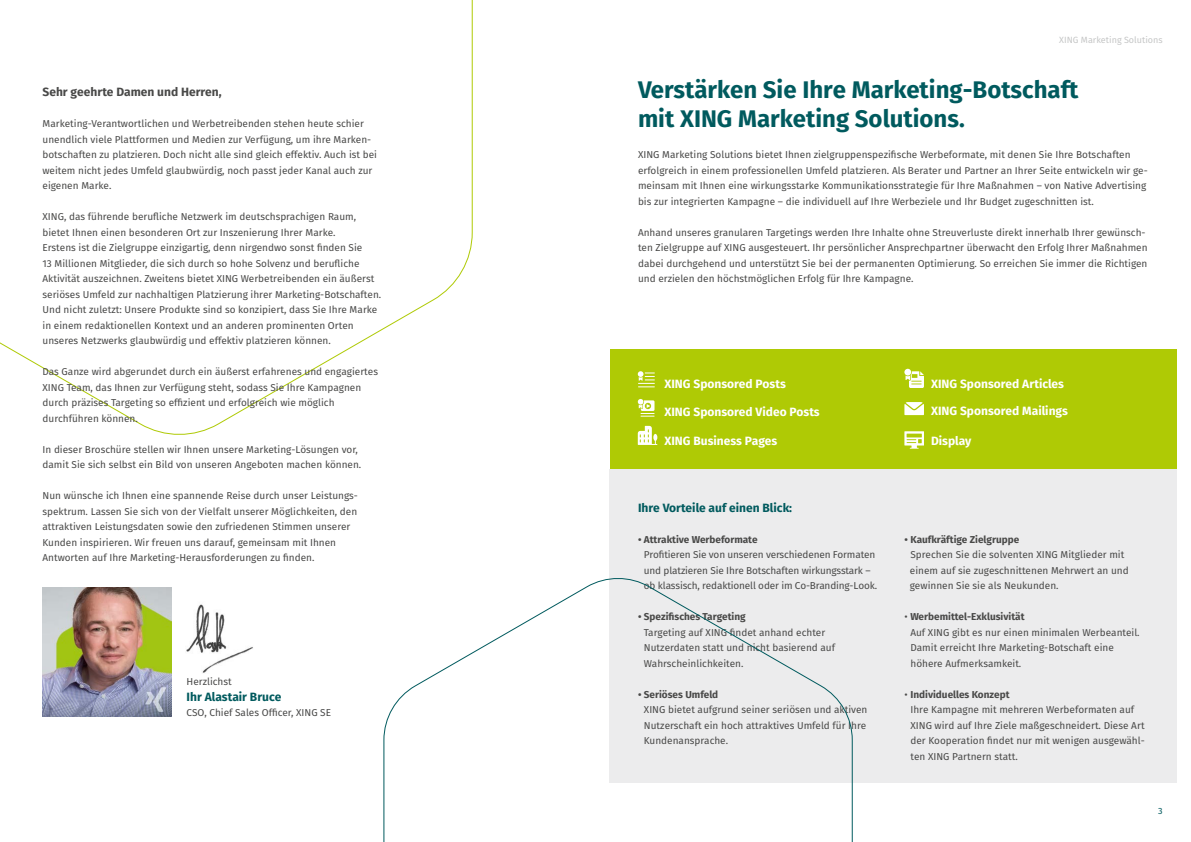
<style>
.page{position:relative;width:1191px;height:842px;background:#fff}
.page>*{position:absolute;margin:0;border:0;box-sizing:border-box;transform-origin:0 0}
.t1{font:700 24px/28.8px "Fira Sans";color:#005a5e}
.t2{font:700 12px "Fira Sans";color:#fff}
.t3{font:700 12px "Fira Sans";color:#005a5e}
.t4{font:700 12px "Fira Sans";color:#494948}
.t5{font:10px/15.5px "Fira Sans";color:#494948}
.t6{font:700 10px "Fira Sans";color:#494948}
.t7{font:9px "Fira Sans";color:#c5c6c6}
.t8{font:9px "Fira Sans";color:#005a5e}
.s1{font-weight:700}
</style>
<div class="page">
<div style="left:609px;top:469px;width:567px;height:313px;background:#ececed"></div>
<div style="left:610px;top:350px;width:566px;height:119px;background:#afca05"></div>
<svg style="left:638px;top:426px;width:19px;height:19px"></svg>
<svg style="left:638px;top:399px;width:16px;height:18px"></svg>
<svg style="left:904px;top:402px;width:20px;height:13px"></svg>
<svg style="left:904px;top:431px;width:20px;height:18px"></svg>
<svg style="left:638px;top:371px;width:17px;height:16px"></svg>
<div style="left:904px;top:369px;width:7px;height:6px;background:#fff;border-radius:50%"></div>
<svg style="left:905px;top:371px;width:19px;height:17px"></svg>
<svg style="left:383px;top:578px;width:470px;height:264px"></svg>
<svg style="left:0;top:0;width:473px;height:435px"></svg>
<img style="left:186px;top:604px;width:67px;height:69px">
<img style="left:43px;top:587px;width:129px;height:129px">
<p class="t4" style="left:43px;top:82px;width:181px">Sehr geehrte Damen und Herren,</p>
<p class="t5" style="left:43px;top:116px;width:336px">Marketing-Verantwortlichen und Werbetreibenden stehen heute schier unendlich viele Plattformen und Medien zur Verfügung, um ihre Marken&shy;botschaften zu platzieren. Doch nicht alle sind gleich effektiv. Auch ist bei weitem nicht jedes Umfeld glaubwürdig, noch passt jeder Kanal auch zur eigenen Marke.</p>
<p class="t5" style="left:43px;top:209px;width:340px">XING, das führende berufliche Netzwerk im deutschsprachigen Raum, bietet Ihnen einen besonderen Ort zur Inszenierung Ihrer Marke.<br>Erstens ist die Zielgruppe einzigartig, denn nirgendwo sonst finden Sie<br>13 Millionen Mitglieder, die sich durch so hohe Solvenz und berufliche Aktivität auszeichnen. Zweitens bietet XING Werbetreibenden ein äußerst seriöses Umfeld zur nachhaltigen Platzierung ihrer Marketing-Botschaften.<br>Und nicht zuletzt: Unsere Produkte sind so konzipiert, dass Sie Ihre Marke in einem redaktionellen Kontext und an anderen prominenten Orten unseres Netzwerks glaubwürdig und effektiv platzieren können.</p>
<p class="t5" style="left:43px;top:364px;width:337px">Das Ganze wird abgerundet durch ein äußerst erfahrenes und engagiertes XING Team, das Ihnen zur Verfügung steht, sodass Sie Ihre Kampagnen durch präzises Targeting so effizient und erfolgreich wie möglich durchführen können.</p>
<p class="t5" style="left:43px;top:441px;width:320px">In dieser Broschüre stellen wir Ihnen unsere Marketing-Lösungen vor, damit Sie sich selbst ein Bild von unseren Angeboten machen können.</p>
<p class="t5" style="left:43px;top:488px;width:317px">Nun wünsche ich Ihnen eine spannende Reise durch unser Leistungs&shy;spektrum. Lassen Sie sich von der Vielfalt unserer Möglichkeiten, den attraktiven Leistungsdaten sowie den zufriedenen Stimmen unserer Kunden inspirieren. Wir freuen uns darauf, gemeinsam mit Ihnen Antworten auf Ihre Marketing-Herausforderungen zu finden.</p>
<p class="t5" style="left:187px;top:674px;width:47px">Herzlichst</p>
<p class="t3" style="left:187px;top:686px;width:96px">Ihr Alastair Bruce</p>
<p class="t5" style="left:187px;top:705px;width:146px">CSO, Chief Sales Officer, XING SE</p>
<p class="t7" style="left:1059px;top:33px;width:105px">XING Marketing Solutions</p>
<h1 class="t1" style="left:638px;top:74px;width:442px">Verstärken Sie Ihre Marketing-Botschaft mit XING Marketing Solutions.</h1>
<p class="t5" style="left:638px;top:147px;width:511px">XING Marketing Solutions bietet Ihnen zielgruppenspezifische Werbeformate, mit denen Sie Ihre Botschaften erfolgreich in einem professionellen Umfeld platzieren. Als Berater und Partner an Ihrer Seite entwickeln wir ge&shy;meinsam mit Ihnen eine wirkungsstarke Kommunikationsstrategie für Ihre Maßnahmen – von Native Advertising bis zur integrierten Kampagne – die individuell auf Ihre Werbeziele und Ihr Budget zugeschnitten ist.</p>
<p class="t5" style="left:638px;top:224px;width:511px">Anhand unseres granularen Targetings werden Ihre Inhalte ohne Streuverluste direkt innerhalb Ihrer gewünsch&shy;ten Zielgruppe auf XING ausgesteuert. Ihr persönlicher Ansprechpartner überwacht den Erfolg Ihrer Maßnahmen dabei durchgehend und unterstützt Sie bei der permanenten Optimierung. So erreichen Sie immer die Richtigen und erzielen den höchstmöglichen Erfolg für Ihre Kampagne.</p>
<p class="t2" style="left:664px;top:373px;width:123px">XING Sponsored Posts</p>
<p class="t2" style="left:931px;top:373px;width:134px">XING Sponsored Articles</p>
<p class="t2" style="left:664px;top:401px;width:157px">XING Sponsored Video Posts</p>
<p class="t2" style="left:931px;top:401px;width:138px">XING Sponsored Mailings</p>
<p class="t2" style="left:931px;top:431px;width:42px">Display</p>
<p class="t2" style="left:664px;top:431px;width:114px">XING Business Pages</p>
<p class="t3" style="left:638px;top:497px;width:156px">Ihre Vorteile auf einen Blick:</p>
<p class="t6" style="left:638px;top:531px;width:121px">• Attraktive Werbeformate</p>
<p class="t5" style="left:644px;top:547px;width:235px">Profitieren Sie von unseren verschiedenen Formaten und platzieren Sie Ihre Botschaften wirkungsstark – ob klassisch, redaktionell oder im Co-Branding-Look.</p>
<p class="t6" style="left:638px;top:608px;width:109px">• Spezifisches Targeting</p>
<p class="t5" style="left:644px;top:624px;width:193px">Targeting auf XING findet anhand echter<br>Nutzerdaten statt und nicht basierend auf<br>Wahrscheinlichkeiten.</p>
<p class="t6" style="left:638px;top:686px;width:82px">• Seriöses Umfeld</p>
<p class="t5" style="left:644px;top:702px;width:225px;text-align:justify">XING bietet aufgrund seiner seriösen und aktiven Nutzerschaft ein hoch attraktives Umfeld für Ihre Kundenansprache.</p>
<p class="t6" style="left:904px;top:531px;width:116px">• Kaufkräftige Zielgruppe</p>
<p class="t5" style="left:910px;top:547px;width:220px">Sprechen Sie die solventen XING Mitglieder mit einem auf sie zugeschnittenen Mehrwert an und gewinnen Sie sie als Neukunden.</p>
<p class="t5" style="left:910px;top:609px;width:231px;text-indent:-6px">• <span class="s1">Werbemittel-Exklusivität<br></span>Auf XING gibt es nur einen minimalen Werbeanteil.<br>Damit erreicht Ihre Marketing-Botschaft eine höhere Aufmerksamkeit.</p>
<p class="t5" style="left:910px;top:686px;width:236px;text-indent:-6px">• <span class="s1">Individuelles Konzept<br></span>Ihre Kampagne mit mehreren Werbeformaten auf XING wird auf Ihre Ziele maßgeschneidert. Diese Art der Kooperation findet nur mit wenigen ausgewähl&shy;ten XING Partnern statt.</p>
<p class="t8" style="left:1158px;top:804px;width:6px">3</p>
</div>
